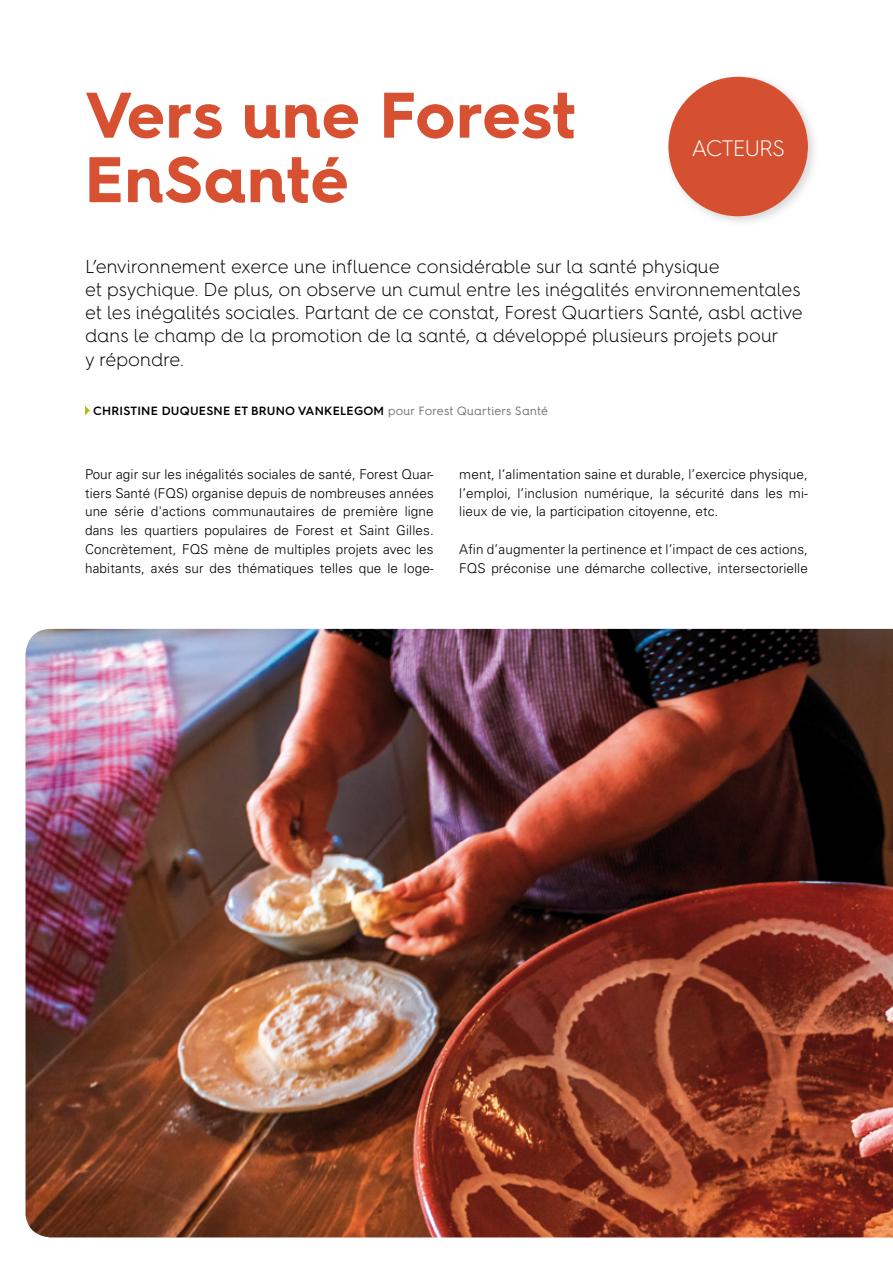
<style>
.page{position:relative;width:893px;height:1263px;background:#fff}
.page>*{position:absolute;margin:0;border:0;box-sizing:border-box;transform-origin:0 0}
.t1{font:700 64.5px/64.5px "Hurme Geometric Sans 4";letter-spacing:.02em;color:#d65031}
.t2{font:300 22.5px "Hurme Geometric Sans 4";letter-spacing:-.05em;color:#fff}
.t3{font:300 18.75px/23.2px "Hurme Geometric Sans 4";letter-spacing:-.005em;color:#000}
.t4{font:300 13.5px/18.8px "Univers LT Std";letter-spacing:.01em;color:#000;text-align:justify}
.t5{font:600 12px "Hurme Geometric Sans 4";letter-spacing:.02em;color:#000}
.s1{font-weight:400;color:#707172}
</style>
<div class="page">
<svg style="left:85px;top:406px;width:5px;height:9px"></svg>
<img style="left:670px;top:76px;width:144px;height:146px">
<div style="left:668px;top:77px;width:140px;height:139px;background:#d55031;border-radius:50%"></div>
<img style="left:26px;top:629px;width:867px;height:608px">
<h1 class="t1" style="left:85px;top:82px;width:492px">Vers une Forest<br>EnSanté</h1>
<h2 class="t2" style="left:692px;top:132px;width:95px">ACTEURS</h2>
<p class="t3" style="left:85px;top:254px;width:719px">L’environnement exerce une influence considérable sur la santé physique<br>et psychique. De plus, on observe un cumul entre les inégalités environnementales et les inégalités sociales. Partant de ce constat, Forest Quartiers Santé, asbl active dans le champ de la promotion de la santé, a développé plusieurs projets pour<br>y répondre.</p>
<p class="t5" style="left:93px;top:403px;width:456px">CHRISTINE DUQUESNE ET BRUNO VANKELEGOM <span class="s1">pour Forest Quartiers Santé</span></p>
<p class="t4" style="left:85px;top:465px;width:350px">Pour agir sur les inégalités sociales de santé, Forest Quar&shy;tiers Santé (FQS) organise depuis de nombreuses années une série d'actions communautaires de première ligne dans les quartiers populaires de Forest et Saint Gilles.<br>Concrètement, FQS mène de multiples projets avec les habitants, axés sur des thématiques telles que le loge-</p>
<p class="t4" style="left:459px;top:465px;width:350px">ment, l’alimentation saine et durable, l’exercice physique, l’emploi, l’inclusion numérique, la sécurité dans les mi&shy;lieux de vie, la participation citoyenne, etc.</p>
<p class="t4" style="left:459px;top:540px;width:350px">Afin d’augmenter la pertinence et l’impact de ces actions,<br>FQS préconise une démarche collective, intersectorielle</p>
</div>
